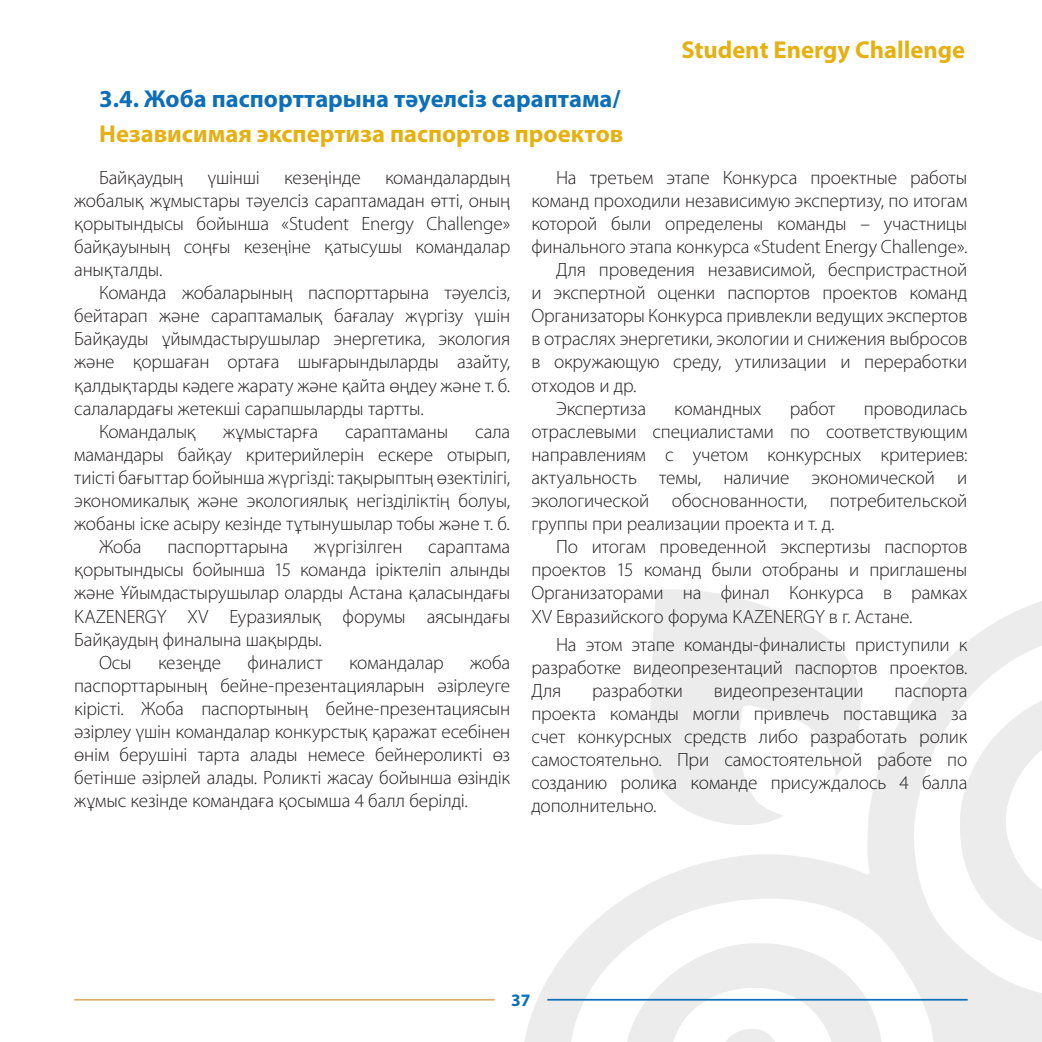
<style>
.page{position:relative;width:1042px;height:1042px;background:#fff}
.page>*{position:absolute;margin:0;border:0;box-sizing:border-box;transform-origin:0 0}
.Заголовок{font:700 24.5px "K Myriad Pro";color:#e5b110}
.Заголовок-2{font:700 24.5px "K Myriad Pro";color:#0c6fb8}
.Основной_текст{font:300 19.25px/23.1px "K Myriad Pro";letter-spacing:-.005em;color:#231f20;text-align:justify}
.No_Spacing{font:300 19.25px/23.1px "K Myriad Pro";letter-spacing:-.01em;color:#231f20;text-align:justify}
.t1{font:700 17.5px "K Myriad Pro";color:#0c6fb8}
</style>
<div class="page">
<svg style="left:308px;top:589px;width:734px;height:453px"></svg>
<hr style="left:74px;top:999px;width:420px;height:1px;background:#dbb066">
<hr style="left:547px;top:999px;width:420px;height:1px;background:#0c6fb8">
<p class="Заголовок-2" style="left:99px;top:85px;width:523px">3.4. Жоба паспорттарына тәуелсіз сараптама/</p>
<p class="Заголовок" style="left:99px;top:120px;width:525px">Независимая экспертиза паспортов проектов</p>
<p class="Заголовок" style="left:681px;top:36px;width:285px">Student Energy Challenge</p>
<p class="No_Spacing" style="left:99px;top:166px;width:86px">Байқаудың</p>
<p class="No_Spacing" style="left:208px;top:166px;width:54px">үшінші</p>
<p class="No_Spacing" style="left:284px;top:166px;width:78px">кезеңінде</p>
<p class="No_Spacing" style="left:74px;top:166px;width:437px;text-indent:311px">командалардың жобалық жұмыстары тәуелсіз сараптамадан өтті, оның қорытындысы бойынша «Student Energy Challenge» байқауының соңғы кезеңіне қатысушы командалар анықталды.</p>
<p class="No_Spacing" style="left:74px;top:281px;width:437px;text-indent:25px">Команда жобаларының паспорттарына тәуелсіз, бейтарап және сараптамалық бағалау жүргізу үшін Байқауды ұйымдастырушылар энергетика, экология және қоршаған ортаға шығарындыларды азайту, қалдықтарды кәдеге жарату және қайта өңдеу және т. б. салалардағы жетекші сарапшыларды тартты.</p>
<p class="No_Spacing" style="left:99px;top:420px;width:99px">Командалық</p>
<p class="No_Spacing" style="left:223px;top:420px;width:96px">жұмыстарға</p>
<p class="No_Spacing" style="left:345px;top:420px;width:105px">сараптаманы</p>
<p class="No_Spacing" style="left:74px;top:420px;width:438px;text-indent:401px">сала мамандары байқау критерийлерін ескере отырып, тиісті бағыттар бойынша жүргізді: тақырыптың өзектілігі, экономикалық және экологиялық негізділіктің болуы, жобаны іске асыру кезінде тұтынушылар тобы және т. б.</p>
<p class="No_Spacing" style="left:99px;top:535px;width:44px">Жоба</p>
<p class="No_Spacing" style="left:167px;top:535px;width:122px">паспорттарына</p>
<p class="No_Spacing" style="left:314px;top:535px;width:90px">жүргізілген</p>
<p class="No_Spacing" style="left:74px;top:535px;width:437px;text-indent:354px">сараптама қорытындысы бойынша 15 команда іріктеліп алынды және Ұйымдастырушылар оларды Астана қаласындағы KAZENERGY XV Еуразиялық форумы аясындағы Байқаудың финалына шақырды.</p>
<p class="Основной_текст" style="left:99px;top:651px;width:34px">Осы</p>
<p class="Основной_текст" style="left:158px;top:651px;width:65px">кезеңде</p>
<p class="Основной_текст" style="left:247px;top:651px;width:77px">финалист</p>
<p class="Основной_текст" style="left:349px;top:651px;width:96px">командалар</p>
<p class="Основной_текст" style="left:74px;top:651px;width:437px;text-indent:396px">жоба паспорттарының бейне-презентацияларын әзірлеуге кірісті. Жоба паспортының бейне-презентациясын әзірлеу үшін командалар конкурстық қаражат есебінен өнім берушіні тарта алады немесе бейнероликті өз бетінше әзірлей алады. Роликті жасау бойынша өзіндік жұмыс кезінде командаға қосымша 4 балл берілді.</p>
<p class="Основной_текст" style="left:531px;top:166px;width:437px;text-indent:25px">На третьем этапе Конкурса проектные работы команд проходили независимую экспертизу, по итогам которой были определены команды – участницы финального этапа конкурса «Student Energy Challenge».</p>
<p class="Основной_текст" style="left:531px;top:258px;width:437px;text-indent:25px">Для проведения независимой, беспристрастной и экспертной оценки паспортов проектов команд Организаторы Конкурса привлекли ведущих экспертов в отраслях энергетики, экологии и снижения выбросов в окружающую среду, утилизации и переработки отходов и др.</p>
<p class="Основной_текст" style="left:556px;top:397px;width:91px">Экспертиза</p>
<p class="Основной_текст" style="left:674px;top:397px;width:89px">командных</p>
<p class="Основной_текст" style="left:789px;top:397px;width:47px">работ</p>
<p class="Основной_текст" style="left:531px;top:397px;width:437px;text-indent:332px">проводилась отраслевыми специалистами по соответствующим направлениям с учетом конкурсных критериев: актуальность темы, наличие экономической и экологической обоснованности, потребительской группы при реализации проекта и т. д.</p>
<p class="Основной_текст" style="left:531px;top:535px;width:437px;text-indent:25px">По итогам проведенной экспертизы паспортов проектов 15 команд были отобраны и приглашены Организаторами на финал Конкурса в рамках XV Евразийского форума KAZENERGY в г. Астане.</p>
<p class="Основной_текст" style="left:531px;top:633px;width:437px;text-indent:25px">На этом этапе команды-финалисты приступили к разработке видеопрезентаций паспортов проектов.<br>Для</p>
<p class="Основной_текст" style="left:592px;top:679px;width:93px">разработки</p>
<p class="Основной_текст" style="left:714px;top:679px;width:151px">видеопрезентации</p>
<p class="Основной_текст" style="left:531px;top:679px;width:437px;text-indent:363px">паспорта проекта команды могли привлечь поставщика за счет конкурсных средств либо разработать ролик самостоятельно. При самостоятельной работе по созданию ролика команде присуждалось 4 балла дополнительно.</p>
<p class="t1" style="left:511px;top:990px;width:21px">37</p>
</div>
